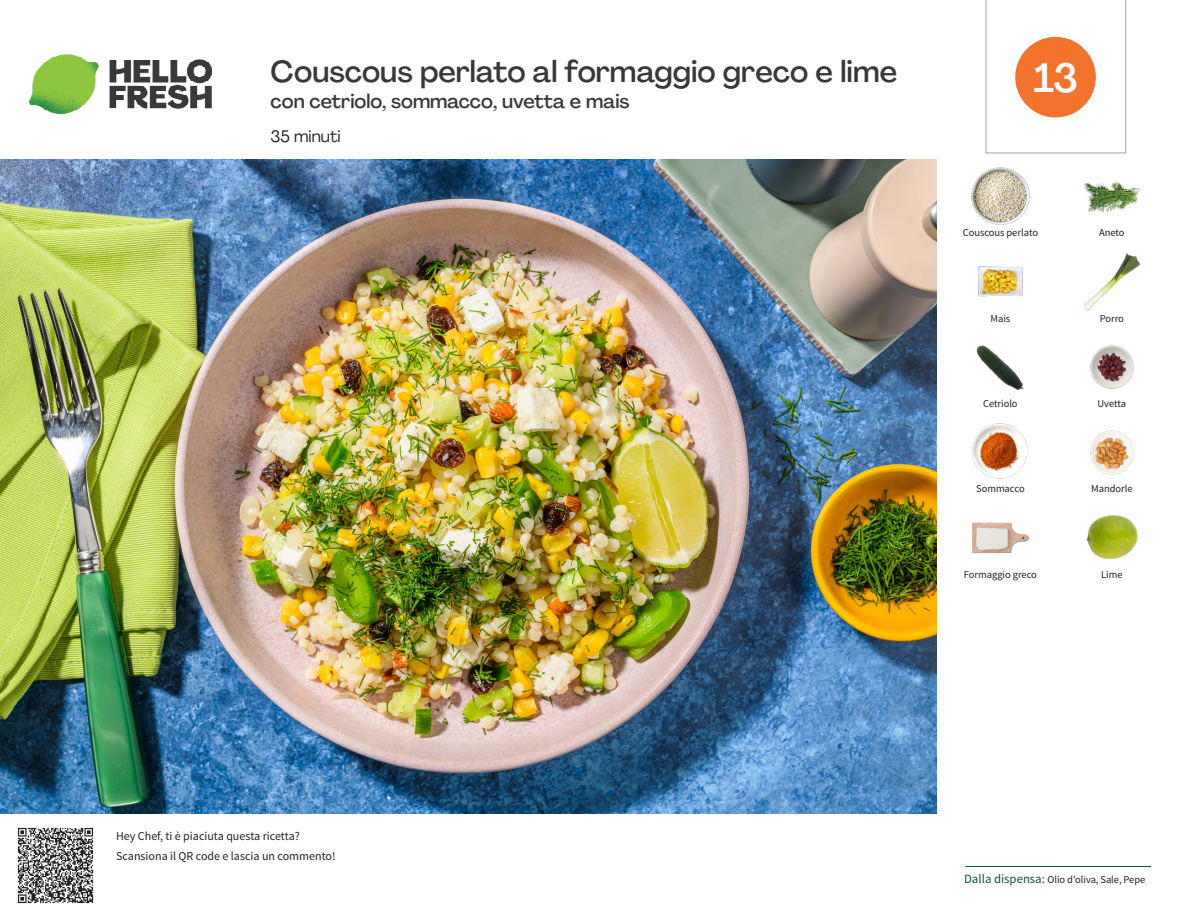
<style>
.page{position:relative;width:1188px;height:918px;background:#fff}
.page>*{position:absolute;margin:0;border:0;box-sizing:border-box;transform-origin:0 0}
._24_Recipe_Nr_Bag{font:500 40.5px "Agrandir";color:#fff}
._15_Titel_UK{font:500 30px "Agrandir";color:#383839}
._15_Titel_UK-2{font:500 19.5px "Agrandir";color:#383839}
._02_Box_Type{font:16.5px "Agrandir";color:#231f20}
._06_Before_Start{font:12px "Source Sans Pro";color:#231f20}
._18_FRONT_ingredients_UK{font:10.5px "Source Sans Pro";letter-spacing:-.005em;color:#231f20}
.t1{font:10.5px "Source Sans Variable";letter-spacing:-.005em;color:#231f20}
.s1{font-family:"Source Sans Pro";font-size:12.75px;color:#0e572c}
</style>
<div class="page">
<img style="left:30px;top:54px;width:181px;height:61px">
<hr style="left:965px;top:866px;width:186px;height:1px;background:#0e572c">
<img style="left:0;top:159px;width:936px;height:655px">
<img style="left:1083px;top:181px;width:57px;height:32px">
<img style="left:972px;top:168px;width:57px;height:57px">
<img style="left:1084px;top:253px;width:57px;height:57px">
<img style="left:978px;top:266px;width:45px;height:31px">
<img style="left:1090px;top:345px;width:44px;height:44px">
<img style="left:976px;top:345px;width:48px;height:45px">
<img style="left:1090px;top:430px;width:44px;height:45px">
<img style="left:972px;top:424px;width:56px;height:55px">
<img style="left:1086px;top:515px;width:52px;height:44px">
<img style="left:972px;top:522px;width:57px;height:32px">
<img style="left:17px;top:827px;width:77px;height:77px">
<svg style="left:985px;top:0;width:141px;height:154px"></svg>
<p class="_15_Titel_UK" style="left:271px;top:53px;width:628px">Couscous perlato al formaggio greco e lime</p>
<p class="_15_Titel_UK-2" style="left:271px;top:89px;width:360px">con cetriolo, sommacco, uvetta e mais</p>
<p class="_02_Box_Type" style="left:271px;top:126px;width:72px">35 minuti</p>
<p class="_24_Recipe_Nr_Bag" style="left:1033px;top:53px;width:46px">13</p>
<p class="_18_FRONT_ingredients_UK" style="left:963px;top:226px;width:77px">Couscous perlato</p>
<p class="_18_FRONT_ingredients_UK" style="left:1099px;top:226px;width:27px">Aneto</p>
<p class="_18_FRONT_ingredients_UK" style="left:991px;top:312px;width:21px">Mais</p>
<p class="_18_FRONT_ingredients_UK" style="left:1100px;top:312px;width:26px">Porro</p>
<p class="_18_FRONT_ingredients_UK" style="left:983px;top:397px;width:36px">Cetriolo</p>
<p class="_18_FRONT_ingredients_UK" style="left:1098px;top:397px;width:30px">Uvetta</p>
<p class="_18_FRONT_ingredients_UK" style="left:976px;top:482px;width:50px">Sommacco</p>
<p class="_18_FRONT_ingredients_UK" style="left:1091px;top:482px;width:43px">Mandorle</p>
<p class="_18_FRONT_ingredients_UK" style="left:964px;top:568px;width:74px">Formaggio greco</p>
<p class="_18_FRONT_ingredients_UK" style="left:1101px;top:568px;width:23px">Lime</p>
<p class="_06_Before_Start" style="left:116px;top:829px;width:185px">Hey Chef, ti è piaciuta questa ricetta?</p>
<p class="_06_Before_Start" style="left:116px;top:848px;width:221px">Scansiona il QR code e lascia un commento!</p>
<p class="t1" style="left:964px;top:873px;width:183px"><span class="s1">Dalla dispensa:</span> Olio d'oliva, Sale, Pepe</p>
</div>
